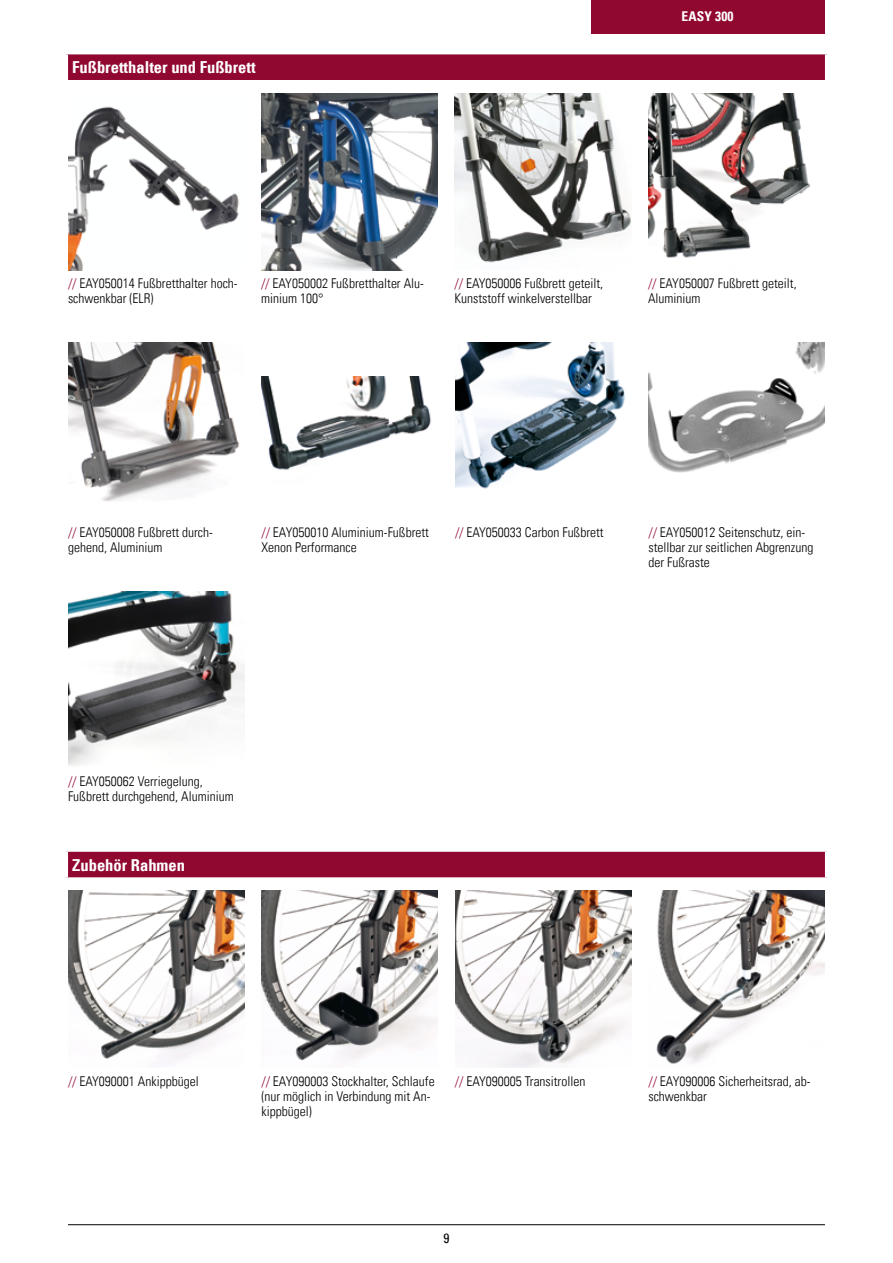
<style>
.page{position:relative;width:893px;height:1263px;background:#fff}
.page>*{position:absolute;margin:0;border:0;box-sizing:border-box;transform-origin:0 0}
.t1{font:16.5px "Univers Com 67 Bold Cond";color:#fff}
.t2{font:13.5px/15px "Univers Com 47 Light Cond";color:#000}
.t3{font:13.5px "Univers Com 67 Bold Cond";letter-spacing:.01em;color:#fff}
.t4{font:condensed 13.5px "Univers Com 57";color:#000}
.s1{color:#900730}
</style>
<div class="page">
<img style="left:455px;top:94px;width:176px;height:169px">
<img style="left:68px;top:342px;width:172px;height:160px">
<img style="left:68px;top:891px;width:176px;height:170px">
<img style="left:261px;top:891px;width:177px;height:170px">
<img style="left:656px;top:891px;width:169px;height:173px">
<img style="left:455px;top:891px;width:176px;height:176px">
<img style="left:648px;top:94px;width:162px;height:164px">
<img style="left:455px;top:342px;width:170px;height:147px">
<img style="left:261px;top:376px;width:170px;height:94px">
<img style="left:648px;top:342px;width:177px;height:131px">
<img style="left:68px;top:591px;width:176px;height:175px">
<img style="left:68px;top:106px;width:171px;height:164px">
<img style="left:261px;top:94px;width:177px;height:176px">
<div style="left:66px;top:850px;width:761px;height:29px;background:#900730"></div>
<svg style="left:66px;top:850px;width:761px;height:2px;background:#f2e3e8"></svg>
<hr style="left:65px;top:852px;width:3px;height:25px;background:#fff">
<hr style="left:825px;top:852px;width:3px;height:25px;background:#fff">
<svg style="left:66px;top:877px;width:761px;height:2px;background:#ecd5dc"></svg>
<div style="left:66px;top:53px;width:761px;height:29px;background:#900730"></div>
<hr style="left:65px;top:51px;width:763px;height:3px;background:#fff">
<hr style="left:65px;top:54px;width:3px;height:26px;background:#fff">
<hr style="left:825px;top:54px;width:3px;height:26px;background:#fff">
<hr style="left:65px;top:80px;width:763px;height:3px;background:#fff">
<div style="left:591px;top:0;width:233px;height:34px;background:#900730"></div>
<hr style="left:68px;top:1224px;width:757px;height:1px;background:#000">
<p class="t1" style="left:72px;top:57px;width:185px">Fußbretthalter und Fußbrett</p>
<p class="t3" style="left:682px;top:8px;width:53px">EASY 300</p>
<p class="t2" style="left:68px;top:276px;width:171px"><span class="s1">//</span> EAY050014 Fußbretthalter hoch&shy;schwenkbar (ELR)</p>
<p class="t2" style="left:261px;top:276px;width:163px"><span class="s1">//</span> EAY050002 Fußbretthalter Alu&shy;minium 100°</p>
<p class="t2" style="left:455px;top:276px;width:150px"><span class="s1">//</span> EAY050006 Fußbrett geteilt,<br>Kunststoff winkelverstellbar</p>
<p class="t2" style="left:648px;top:276px;width:150px"><span class="s1">//</span> EAY050007 Fußbrett geteilt,<br>Aluminium</p>
<p class="t2" style="left:68px;top:525px;width:145px"><span class="s1">//</span> EAY050008 Fußbrett durch&shy;gehend, Aluminium</p>
<p class="t2" style="left:261px;top:525px;width:169px"><span class="s1">//</span> EAY050010 Aluminium-Fußbrett</p>
<p class="t2" style="left:455px;top:525px;width:150px"><span class="s1">//</span> EAY050033 Carbon Fußbrett</p>
<p class="t2" style="left:261px;top:540px;width:97px">Xenon Performance</p>
<p class="t2" style="left:648px;top:525px;width:166px"><span class="s1">//</span> EAY050012 Seitenschutz, ein&shy;stellbar zur seitlichen Abgrenzung der Fußraste</p>
<p class="t2" style="left:68px;top:773px;width:167px"><span class="s1">//</span> EAY050062 Verriegelung,<br>Fußbrett durchgehend, Aluminium</p>
<p class="t1" style="left:72px;top:854px;width:114px">Zubehör Rahmen</p>
<p class="t2" style="left:68px;top:1073px;width:132px"><span class="s1">//</span> EAY090001 Ankippbügel</p>
<p class="t2" style="left:261px;top:1073px;width:175px"><span class="s1">//</span> EAY090003 Stockhalter, Schlaufe (nur möglich in Verbindung mit An&shy;kippbügel)</p>
<p class="t2" style="left:648px;top:1073px;width:164px"><span class="s1">//</span> EAY090006 Sicherheitsrad, ab&shy;schwenkbar</p>
<p class="t2" style="left:455px;top:1073px;width:132px"><span class="s1">//</span> EAY090005 Transitrollen</p>
<p class="t4" style="left:443px;top:1229px;width:7px">9</p>
</div>
